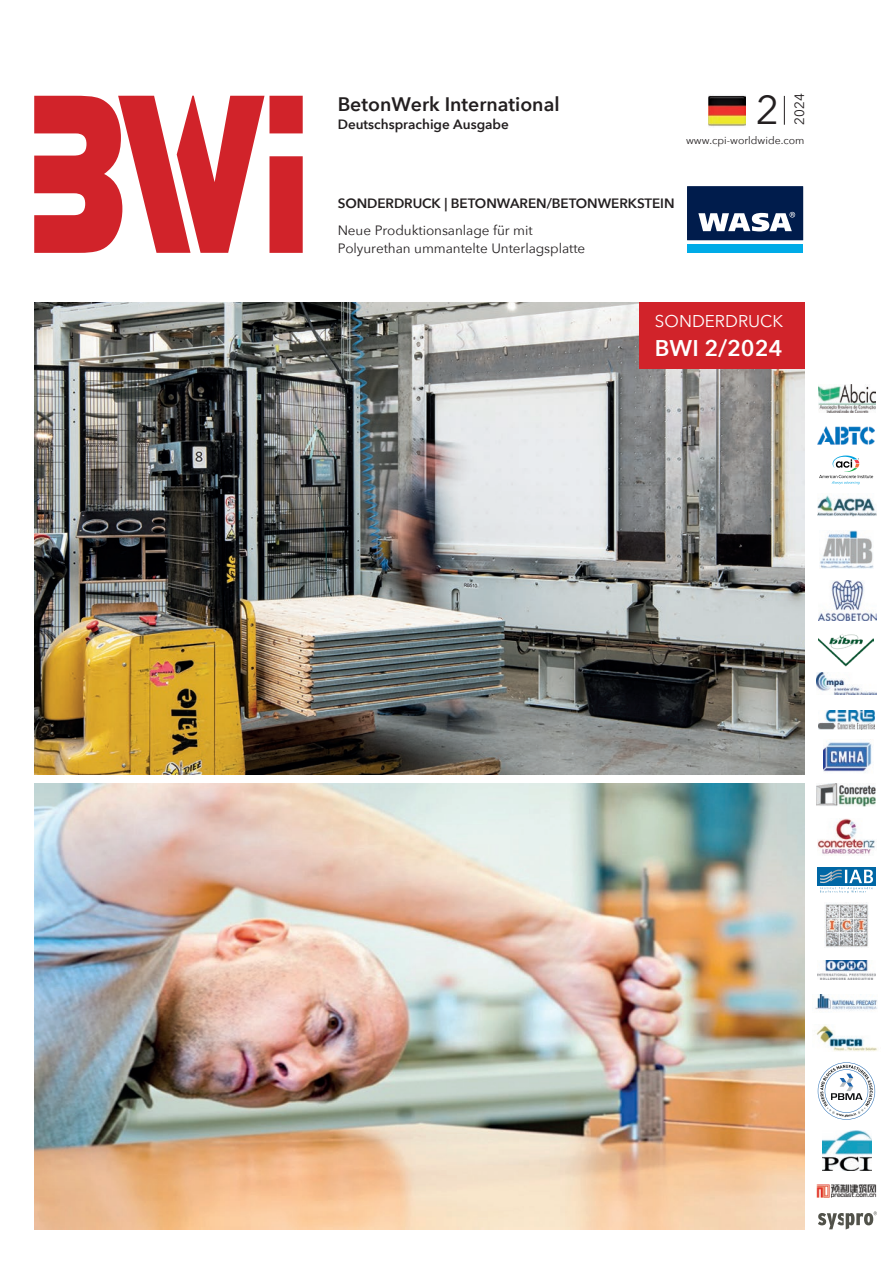
<style>
.page{position:relative;width:893px;height:1263px;background:#fff}
.page>*{position:absolute;margin:0;border:0;box-sizing:border-box;transform-origin:0 0}
.t1{font:40.35px "Avenir Next";color:#231f20}
.t2{font:600 22.65px "Avenir Next";color:#fff}
.t3{font:600 19.5px "Avenir Next";color:#231f20}
.t4{font:16.95px "Avenir Next";color:#fff}
.t5{font:13.5px/18px "Avenir Next";letter-spacing:-.005em;color:#231f20}
.t6{font:600 13.5px "Avenir Next";letter-spacing:-.005em;color:#231f20}
.t7{font:10.5px "Avenir Next";color:#231f20}
</style>
<div class="page">
<img style="left:35px;top:303px;width:769px;height:472px">
<img style="left:35px;top:783px;width:769px;height:447px">
<img style="left:819px;top:634px;width:54px;height:33px">
<svg style="left:822px;top:1137px;width:50px;height:34px"></svg>
<img style="left:823px;top:1131px;width:48px;height:40px">
<img style="left:817px;top:960px;width:59px;height:20px">
<img style="left:816px;top:1024px;width:62px;height:27px">
<img style="left:817px;top:495px;width:59px;height:22px">
<img style="left:815px;top:994px;width:62px;height:17px">
<svg style="left:844px;top:384px;width:32px;height:26px"></svg>
<img style="left:818px;top:385px;width:57px;height:28px">
<img style="left:818px;top:580px;width:58px;height:40px">
<img style="left:820px;top:530px;width:53px;height:38px">
<svg style="left:817px;top:444px;width:55px;height:1px"></svg>
<img style="left:817px;top:426px;width:58px;height:18px">
<img style="left:816px;top:1184px;width:61px;height:14px">
<svg style="left:816px;top:672px;width:61px;height:23px"></svg>
<img style="left:817px;top:673px;width:59px;height:21px">
<img style="left:825px;top:903px;width:44px;height:45px">
<img style="left:818px;top:818px;width:57px;height:37px">
<svg style="left:818px;top:1062px;width:57px;height:58px"></svg>
<div style="left:817px;top:867px;width:58px;height:18px;background:#0067a5"></div>
<svg style="left:820px;top:869px;width:53px;height:24px"></svg>
<img style="left:818px;top:711px;width:56px;height:18px">
<svg style="left:818px;top:1211px;width:59px;height:18px"></svg>
<svg style="left:819px;top:455px;width:54px;height:29px"></svg>
<img style="left:823px;top:739px;width:49px;height:33px">
<img style="left:816px;top:783px;width:60px;height:23px">
<svg style="left:34px;top:96px;width:269px;height:157px"></svg>
<svg style="left:708px;top:95px;width:1px;height:31px"></svg>
<img style="left:709px;top:95px;width:37px;height:32px">
<div style="left:687px;top:186px;width:116px;height:54px;background:#001c4c"></div>
<div style="left:687px;top:244px;width:116px;height:9px;background:#00abe7"></div>
<svg style="left:698px;top:212px;width:97px;height:19px"></svg>
<div style="left:639px;top:302px;width:165px;height:67px;background:#d1232a"></div>
<svg style="left:784px;top:96px;width:1px;height:29px"></svg>
<h3 class="t3" style="left:338px;top:87px;width:223px">BetonWerk International</h3>
<p class="t6" style="left:338px;top:112px;width:173px">Deutschsprachige Ausgabe</p>
<h1 class="t1" style="left:756px;top:76px;width:25px">2</h1>
<p class="t5" style="left:790px;top:125px;width:33px;rotate:-90deg">2024</p>
<p class="t7" style="left:686px;top:131px;width:120px">www.cpi-worldwide.com</p>
<p class="t6" style="left:338px;top:192px;width:338px">SONDERDRUCK | BETONWAREN/BETONWERKSTEIN</p>
<p class="t5" style="left:338px;top:220px;width:249px">Neue Produktionsanlage für mit<br>Polyurethan ummantelte Unterlagsplatte</p>
<p class="t4" style="left:655px;top:307px;width:130px">SONDERDRUCK</p>
<h2 class="t2" style="left:655px;top:328px;width:129px">BWI 2/2024</h2>
</div>
